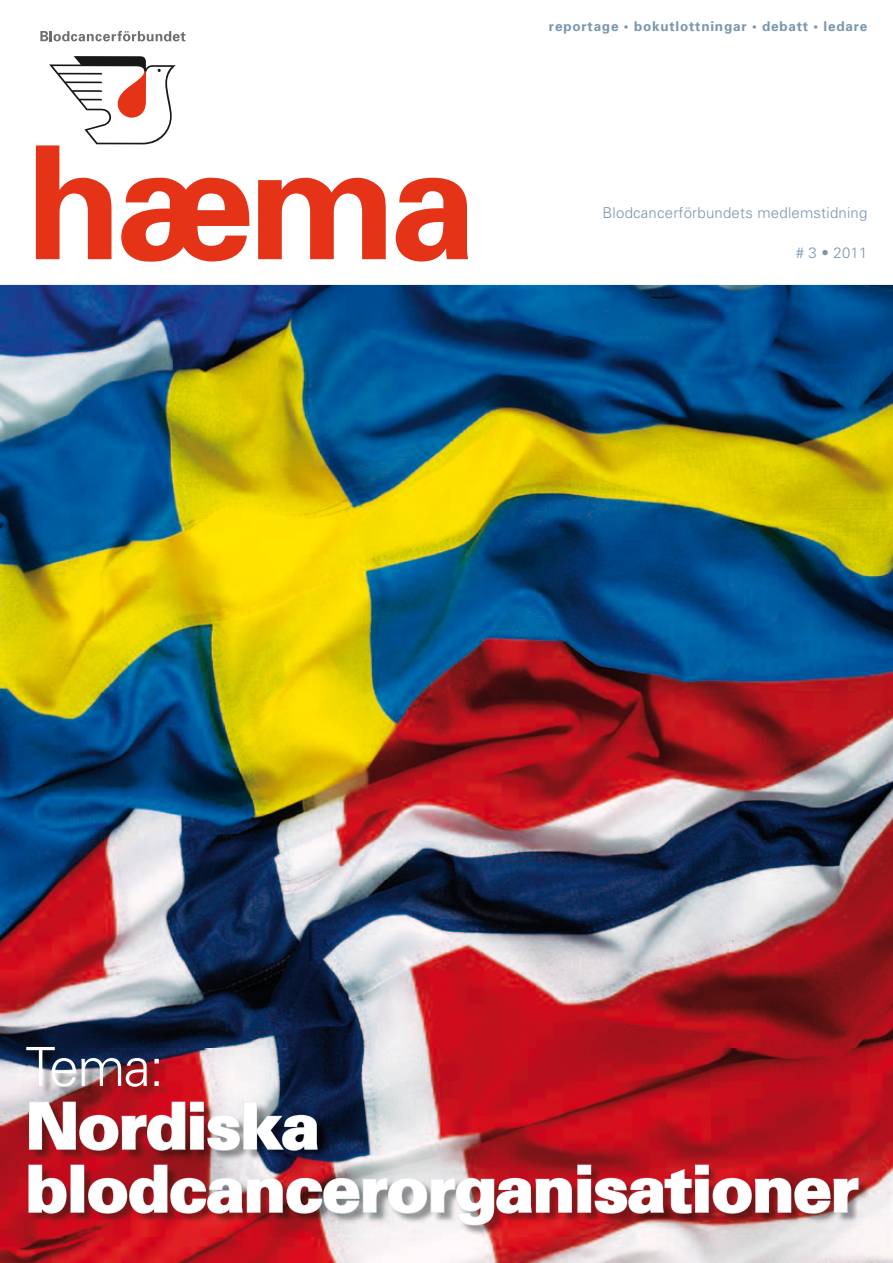
<style>
.page{position:relative;width:893px;height:1263px;background:#fff}
.page>*{position:absolute;margin:0;border:0;box-sizing:border-box;transform-origin:0 0}
.t1{font:700 157.5px "Univers";color:#e53317}
.t2{font:900 64.5px/63px "Univers";letter-spacing:-.03em;color:#fff}
.t3{font:300 54px "Univers";color:#fff}
.t4{font:300 15px "Univers";letter-spacing:.015em;color:#7a97af}
.t5{font:700 13.5px "Univers";letter-spacing:.06em;color:#7a97af}
</style>
<div class="page">
<img style="left:0;top:285px;width:893px;height:978px">
<svg style="left:49px;top:56px;width:127px;height:88px"></svg>
<svg style="left:40px;top:31px;width:145px;height:10px"></svg>
<img style="left:28px;top:1049px;width:842px;height:187px">
<img style="left:28px;top:1101px;width:290px;height:50px">
<svg style="left:28px;top:1164px;width:39px;height:50px;background:#ab343e"></svg>
<div style="left:70px;top:1164px;width:14px;height:49px;border:2px solid #e4e8ee"></div>
<img style="left:87px;top:1164px;width:772px;height:62px">
<h1 class="t1" style="left:26px;top:108px;width:453px">hæma</h1>
<p class="t5" style="left:549px;top:18px;width:320px">reportage • bokutlottningar • debatt • ledare</p>
<p class="t4" style="left:602px;top:203px;width:267px">Blodcancerförbundets medlemstidning</p>
<p class="t4" style="left:796px;top:244px;width:73px"># 3 • 2011</p>
<h3 class="t3" style="left:26px;top:1034px;width:140px">Tema:</h3>
<h2 class="t2" style="left:26px;top:1094px;width:835px">Nordiska blodcancerorganisationer</h2>
</div>
